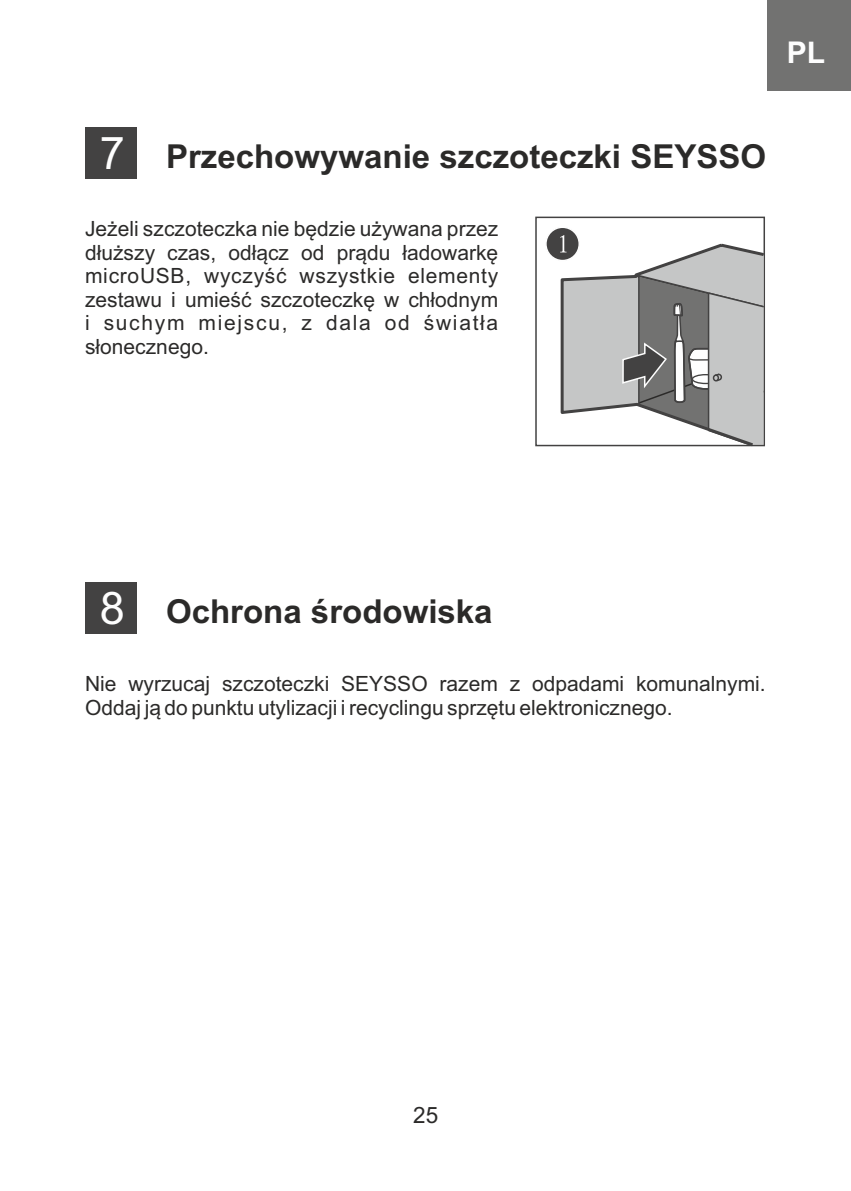
<style>
.page{position:relative;width:851px;height:1191px;background:#fff}
.page>*{position:absolute;margin:0;border:0;box-sizing:border-box;transform-origin:0 0}
.t1{font:700 33px "Arial";color:#2b2a29}
.t2{font:700 30px "Arial";color:#fefefe}
.t3{font:22.5px "Arial";color:#2b2a29}
.t4{font:21px/23.4px "Arial";color:#2b2a29;text-align:justify}
.s1{font-weight:400;font-size:45px;color:#fefefe}
</style>
<div class="page">
<div style="left:85px;top:127px;width:51px;height:51px;background:#434242"></div>
<svg style="left:535px;top:216px;width:230px;height:231px"></svg>
<div style="left:545px;top:226px;width:35px;height:35px;background:#434242;border:2px solid #fefefe;border-radius:50%"></div>
<svg style="left:560px;top:235px;width:205px;height:212px"></svg>
<div style="left:85px;top:582px;width:51px;height:51px;background:#434242"></div>
<div style="left:766px;top:0;width:84px;height:91px;background:#727271"></div>
<h2 class="t2" style="left:786px;top:41px;width:40px">PL</h2>
<h1 class="t1" style="left:100px;top:144px;width:667px"><span class="s1">7</span> Przechowywanie szczoteczki SEYSSO</h1>
<p class="t4" style="left:85px;top:219px;width:414px">Jeżeli szczoteczka nie będzie używana przez dłuższy czas, odłącz od prądu ładowarkę microUSB, wyczyść wszystkie elementy zestawu i umieść szczoteczkę w chłodnym i suchym miejscu, z dala od światła słonecznego.</p>
<h1 class="t1" style="left:100px;top:599px;width:394px"><span class="s1">8</span> Ochrona środowiska</h1>
<p class="t4" style="left:85px;top:674px;width:682px">Nie wyrzucaj szczoteczki SEYSSO razem z odpadami komunalnymi.<br>Oddaj ją do punktu utylizacji i recyclingu sprzętu elektronicznego.</p>
<p class="t3" style="left:413px;top:1106px;width:27px">25</p>
</div>
